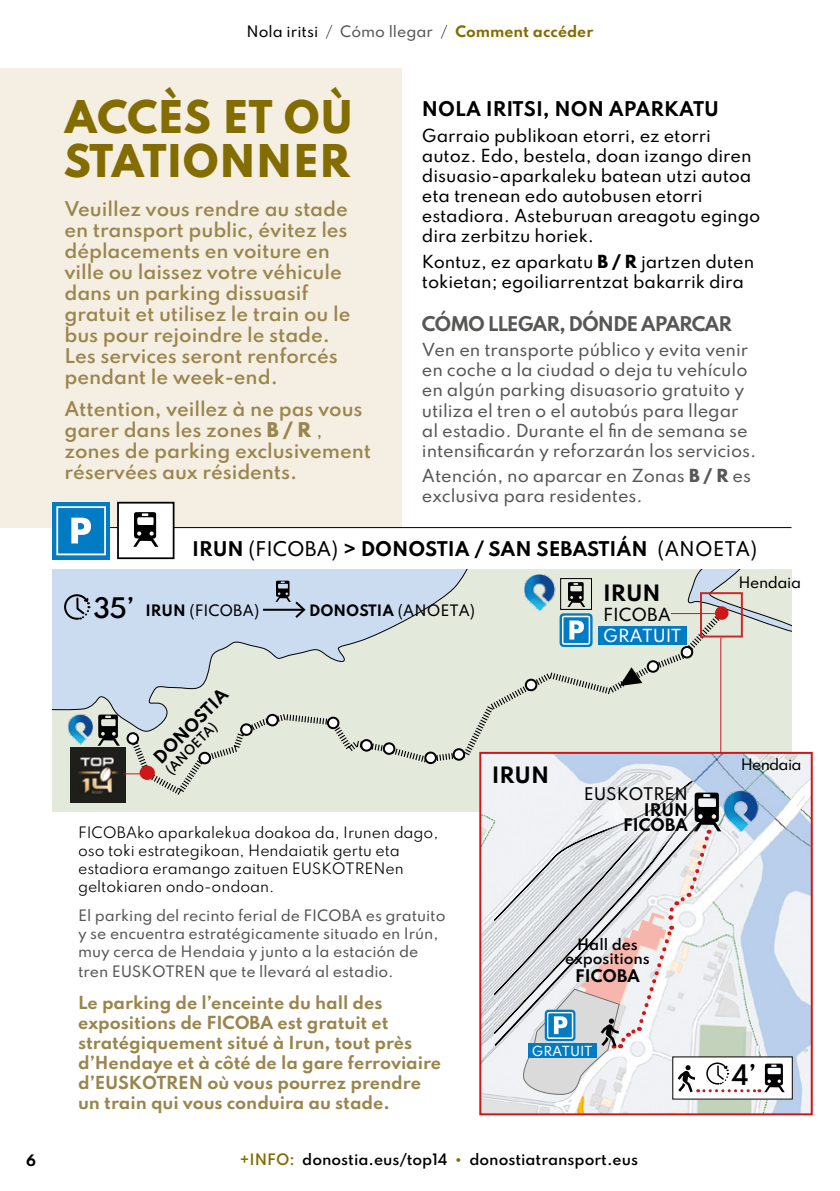
<style>
.page{position:relative;width:840px;height:1191px;background:#fff}
.page>*{position:absolute;margin:0;border:0;box-sizing:border-box;transform-origin:0 0}
.t1{font:800 40px/44px "Spartan";color:#836d00}
.t2{font:600 25px "Spartan";color:#000}
.t3{font:700 20px "Spartan";color:#000}
.t4{font:600 18px/21px "Spartan";letter-spacing:-.005em;color:#9a854d}
.t5{font:700 18px "Spartan";color:#000}
.t6{font:700 18px "Spartan";letter-spacing:-.06em;color:#575756}
.t7{font:500 16px/20px "Spartan";letter-spacing:-.005em;color:#575756}
.t8{font:500 16px/20px "Spartan";letter-spacing:-.005em;color:#000}
.t9{font:700 16px/20px "Spartan";letter-spacing:-.005em;color:#9a854d}
.t10{font:700 16px "Spartan";color:#000}
.t11{font:500 16px "Spartan";color:#fff}
.t12{font:700 15.4px/15.4px "Spartan";color:#000;text-align:right}
.t13{font:500 15.4px "Spartan";color:#000}
.t14{font:500 14px/18px "Spartan";letter-spacing:-.005em;color:#575756}
.t15{font:14px/18px "Spartan";letter-spacing:-.005em;color:#000}
.t16{font:600 14px/14px "Spartan";color:#000;text-align:center}
.t17{font:700 14px "Spartan";color:#836d00}
.t18{font:500 14px "Spartan";letter-spacing:-.03em;color:#000}
.t19{font:700 14px "Spartan";color:#000}
.t20{font:500 14px "Spartan";letter-spacing:-.05em;color:#000}
.t21{font:500 12.4px "Spartan";color:#fff}
.t22{font:600 12px "Spartan";color:#000}
.s1{font-weight:500;color:#000}
.s2{font-weight:300;color:#000}
.s3{font-weight:500;color:#575756}
.s4{font-weight:800}
.s5{font-weight:500}
.s6{font-weight:600;font-size:25px}
.s7{font-weight:700}
.s8{color:#836d00}
</style>
<div class="page">
<div style="left:0;top:68px;width:401px;height:459px;background:#f4efe2"></div>
<div style="left:52px;top:569px;width:739px;height:243px;background:#e3eadc"></div>
<svg style="left:52px;top:569px;width:739px;height:155px"></svg>
<img style="left:482px;top:755px;width:327px;height:357px">
<div style="left:479px;top:752px;width:333px;height:363px;border:2px solid #cd1719"></div>
<svg style="left:130px;top:606px;width:598px;height:190px"></svg>
<div style="left:681px;top:647px;width:10px;height:10px;background:#fff;border-radius:50%"></div>
<div style="left:680px;top:646px;width:12px;height:12px;border:2px solid #000;border-radius:50%"></div>
<svg style="left:647px;top:661px;width:11px;height:11px"></svg>
<div style="left:646px;top:660px;width:13px;height:13px;border:2px solid #000;border-radius:50%"></div>
<svg style="left:525px;top:679px;width:11px;height:11px"></svg>
<div style="left:524px;top:678px;width:13px;height:13px;border:2px solid #000;border-radius:50%"></div>
<div style="left:453px;top:749px;width:11px;height:10px;background:#fff;border-radius:50%"></div>
<div style="left:452px;top:748px;width:13px;height:12px;border:2px solid #000;border-radius:50%"></div>
<div style="left:425px;top:752px;width:10px;height:11px;background:#fff;border-radius:50%"></div>
<div style="left:424px;top:751px;width:12px;height:13px;border:2px solid #000;border-radius:50%"></div>
<svg style="left:383px;top:743px;width:11px;height:11px"></svg>
<div style="left:382px;top:742px;width:13px;height:13px;border:2px solid #000;border-radius:50%"></div>
<div style="left:361px;top:740px;width:10px;height:10px;background:#fff;border-radius:50%"></div>
<div style="left:360px;top:739px;width:12px;height:12px;border:2px solid #000;border-radius:50%"></div>
<div style="left:328px;top:717px;width:10px;height:11px;background:#fff;border-radius:50%"></div>
<div style="left:327px;top:716px;width:12px;height:13px;border:2px solid #000;border-radius:50%"></div>
<div style="left:267px;top:715px;width:10px;height:10px;background:#fff;border-radius:50%"></div>
<div style="left:266px;top:714px;width:12px;height:12px;border:2px solid #000;border-radius:50%"></div>
<div style="left:241px;top:724px;width:10px;height:11px;background:#fff;border-radius:50%"></div>
<div style="left:240px;top:723px;width:12px;height:13px;border:2px solid #000;border-radius:50%"></div>
<div style="left:199px;top:753px;width:11px;height:10px;background:#fff;border-radius:50%"></div>
<div style="left:198px;top:752px;width:13px;height:12px;border:2px solid #000;border-radius:50%"></div>
<svg style="left:99px;top:714px;width:21px;height:31px"></svg>
<hr style="left:263px;top:609px;width:41px;height:2px;background:#000">
<div style="left:597px;top:626px;width:89px;height:18px;background:#007bc4"></div>
<div style="left:139px;top:765px;width:16px;height:15px;background:#cd1719;border-radius:50%"></div>
<img style="left:70px;top:747px;width:55px;height:55px">
<div style="left:127px;top:733px;width:11px;height:10px;background:#fff;border-radius:50%"></div>
<div style="left:126px;top:732px;width:13px;height:12px;border:2px solid #000;border-radius:50%"></div>
<div style="left:699px;top:592px;width:43px;height:45px;border:2px solid #cd1719"></div>
<svg style="left:559px;top:613px;width:33px;height:34px"></svg>
<div style="left:714px;top:606px;width:14px;height:14px;background:#cd1719;border-radius:50%"></div>
<hr style="left:670px;top:613px;width:52px;height:1px;background:#cd1719">
<svg style="left:275px;top:580px;width:32px;height:40px"></svg>
<svg style="left:63px;top:593px;width:27px;height:27px"></svg>
<div style="left:672px;top:1057px;width:119px;height:42px;background:#fff"></div>
<svg style="left:493px;top:780px;width:291px;height:315px"></svg>
<hr style="left:52px;top:527px;width:739px;height:1px;background:#000">
<svg style="left:567px;top:582px;width:18px;height:25px"></svg>
<div style="left:560px;top:578px;width:31px;height:32px;border:1px solid #000"></div>
<svg style="left:123px;top:773px;width:17px;height:1px"></svg>
<div style="left:118px;top:502px;width:55px;height:56px;background:#fff"></div>
<div style="left:117px;top:502px;width:57px;height:57px;border:2px solid #000"></div>
<svg style="left:133px;top:512px;width:25px;height:35px"></svg>
<div style="left:52px;top:502px;width:58px;height:57px;background:#007bc4"></div>
<svg style="left:71px;top:517px;width:20px;height:26px"></svg>
<div style="left:56px;top:506px;width:50px;height:49px;border:2px solid #fff"></div>
<svg style="left:619px;top:667px;width:23px;height:19px"></svg>
<img style="left:723px;top:790px;width:42px;height:46px">
<img style="left:523px;top:574px;width:38px;height:41px">
<img style="left:68px;top:714px;width:31px;height:32px">
<p class="t19" style="left:26px;top:1149px;width:11px">6</p>
<p class="t17" style="left:246px;top:21px;width:348px"><span class="s1">Nola iritsi</span> <span class="s2">/</span> <span class="s3">Cómo llegar</span> <span class="s2">/</span> Comment accéder</p>
<h1 class="t1" style="left:64px;top:94px;width:290px">ACCÈS ET OÙ<br>STATIONNER</h1>
<p class="t4" style="left:64px;top:197px;width:287px">Veuillez vous rendre au stade en transport public, évitez les déplacements en voiture en ville ou laissez votre véhicule dans un parking dissuasif gratuit et utilisez le train ou le bus pour rejoindre le stade.<br>Les services seront renforcés pendant le week-end.</p>
<p class="t4" style="left:64px;top:398px;width:308px">Attention, veillez à ne pas vous garer dans les zones <span class="s4">B / R</span> <span class="s5">, </span>zones de parking exclusivement réservées aux résidents.</p>
<p class="t5" style="left:421px;top:95px;width:298px">NOLA IRITSI, NON APARKATU</p>
<p class="t8" style="left:421px;top:125px;width:340px">Garraio publikoan etorri, ez etorri autoz. Edo, bestela, doan izango diren disuasio-aparkaleku batean utzi autoa eta trenean edo autobusen etorri estadiora. Asteburuan areagotu egingo dira zerbitzu horiek.</p>
<p class="t8" style="left:421px;top:251px;width:333px">Kontuz, ez aparkatu <span class="s4">B / R</span> jartzen duten tokietan; egoiliarrentzat bakarrik dira</p>
<p class="t6" style="left:421px;top:310px;width:311px">CÓMO LLEGAR, DÓNDE APARCAR</p>
<p class="t7" style="left:421px;top:339px;width:335px">Ven en transporte público y evita venir en coche a la ciudad o deja tu vehículo en algún parking disuasorio gratuito y utiliza el tren o el autobús para llegar al estadio. Durante el fin de semana se intensificarán y reforzarán los servicios.</p>
<p class="t7" style="left:421px;top:465px;width:330px">Atención, no aparcar en Zonas <span class="s4">B / R</span> es exclusiva para residentes.</p>
<p class="t5" style="left:192px;top:535px;width:566px">IRUN <span class="s5">(FICOBA)</span> &gt; DONOSTIA / SAN SEBASTIÁN <span class="s5">(ANOETA)</span></p>
<p class="t18" style="left:93px;top:600px;width:167px"><span class="s6">35’</span> <span class="s7">IRUN</span> (FICOBA)</p>
<p class="t19" style="left:309px;top:600px;width:167px">DONOSTIA <span class="s5">(ANOETA)</span></p>
<p class="t10" style="left:148px;top:751px;width:98px;rotate:-45deg">DONOSTIA</p>
<p class="t22" style="left:161px;top:765px;width:67px;rotate:-45deg">(ANOETA)</p>
<p class="t15" style="left:78px;top:823px;width:361px">FICOBAko aparkalekua doakoa da, Irunen dago, oso toki estrategikoan, Hendaiatik gertu eta estadiora eramango zaituen EUSKOTRENen geltokiaren ondo-ondoan.</p>
<p class="t14" style="left:78px;top:906px;width:368px">El parking del recinto ferial de FICOBA es gratuito y se encuentra estratégicamente situado en Irún, muy cerca de Hendaia y junto a la estación de</p>
<p class="t14" style="left:78px;top:962px;width:317px">tren EUSKOTREN que te llevará al estadio.</p>
<p class="t9" style="left:78px;top:991px;width:364px">Le parking de l’enceinte du hall des expositions de FICOBA est gratuit et stratégiquement situé à Irun, tout près d’Hendaye et à côté de la gare ferroviaire d’EUSKOTREN où vous pourrez prendre un train qui vous conduira au stade.</p>
<p class="t3" style="left:603px;top:578px;width:59px">IRUN</p>
<p class="t8" style="left:603px;top:604px;width:69px">FICOBA</p>
<p class="t11" style="left:602px;top:624px;width:80px">GRATUIT</p>
<p class="t3" style="left:491px;top:759px;width:59px">IRUN</p>
<p class="t13" style="left:583px;top:782px;width:106px">EUSKOTREN</p>
<p class="t12" style="left:622px;top:801px;width:66px">IRUN<br>FICOBA</p>
<p class="t16" style="left:565px;top:936px;width:86px">Hall des expositions</p>
<p class="t12" style="left:575px;top:968px;width:66px">FICOBA</p>
<p class="t21" style="left:531px;top:1041px;width:62px">GRATUIT</p>
<p class="t16" style="left:240px;top:1152px;width:399px"><span class="s8">+INFO:</span> donostia.eus/top14 <span class="s8">•</span> donostiatransport.eus</p>
<p class="t18" style="left:738px;top:572px;width:64px">Hendaia</p>
<p class="t20" style="left:740px;top:753px;width:62px">Hendaia</p>
<h2 class="t2" style="left:731px;top:1056px;width:26px">4’</h2>
</div>
